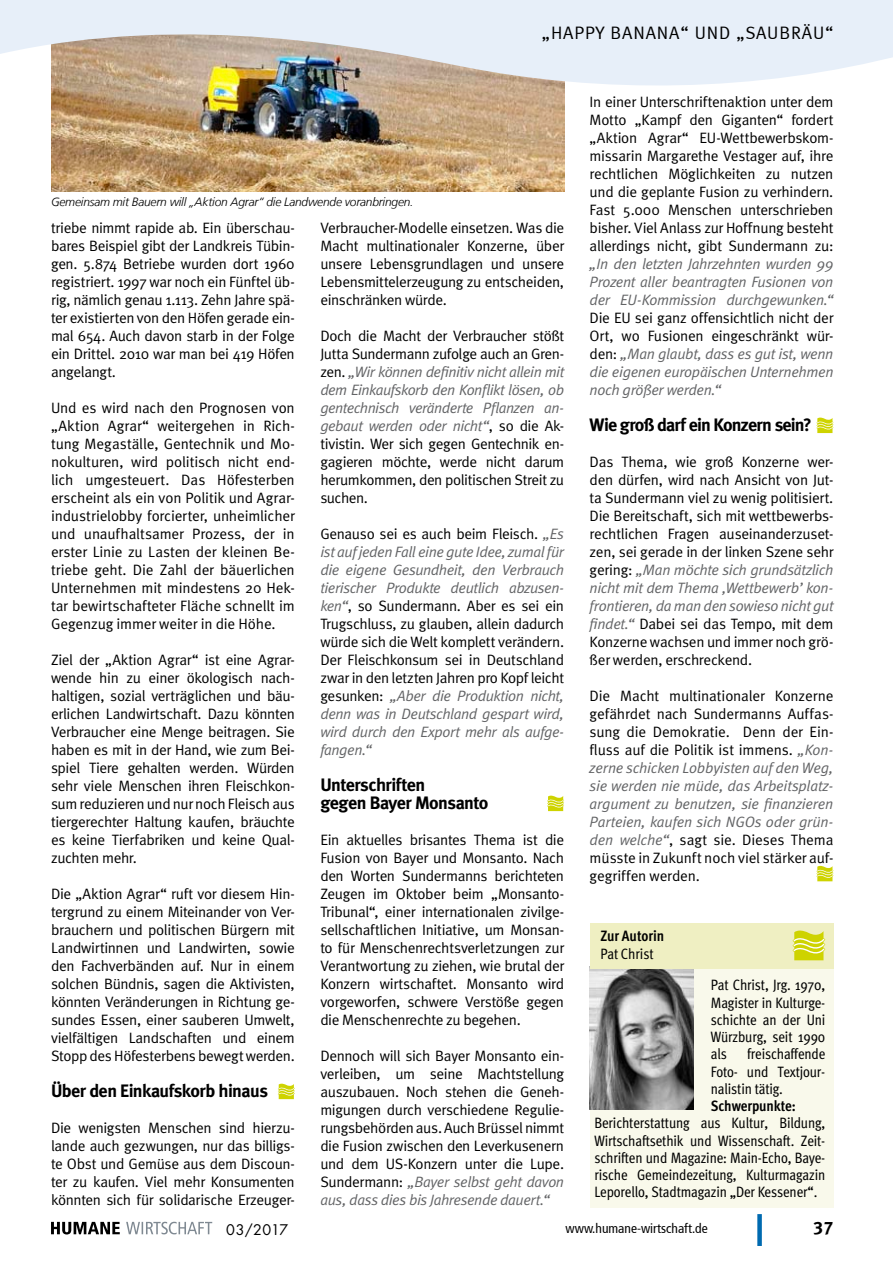
<style>
.page{position:relative;width:893px;height:1263px;background:#fff}
.page>*{position:absolute;margin:0;border:0;box-sizing:border-box;transform-origin:0 0}
.Zwischenüberschrift{font:700 18px "Meta";letter-spacing:-.035em;color:#000}
.t1{font:18px "Meta Normal LF";letter-spacing:.05em;color:#000}
.t2{font:18px "Meta Bold LF";color:#000}
.Fließtext_Meta_Norma{font:15px/18px "Meta Normal";letter-spacing:-.02em;color:#000;text-align:justify}
.Fließtext_Meta_Norma-2{font:italic 15px/18px "Meta Normal";letter-spacing:-.025em;color:#636466;text-align:justify}
.Meta_10-14_standard{font:15px/17.2px "Meta Cond";letter-spacing:-.01em;color:#000;text-align:justify}
.t3{font:700 15px "Meta Cond";color:#000}
.t4{font:14.25px "Futura";letter-spacing:.005em;color:#000}
.t5{font:condensed 13.5px "Frutiger 57";color:#000}
.t6{font:italic 300 12px "Frutiger LT";letter-spacing:-.015em;color:#000}
.s1{font-style:italic;color:#636466}
.s2{font-style:normal;color:#000}
.s3{font-weight:700}
</style>
<div class="page">
<div style="left:757px;top:1214px;width:5px;height:32px;background:#006ab0"></div>
<svg style="left:51px;top:1222px;width:69px;height:12px"></svg>
<svg style="left:126px;top:1222px;width:86px;height:12px"></svg>
<svg style="left:278px;top:1084px;width:17px;height:15px"></svg>
<svg style="left:547px;top:796px;width:17px;height:15px"></svg>
<svg style="left:816px;top:418px;width:17px;height:15px"></svg>
<svg style="left:816px;top:866px;width:17px;height:15px"></svg>
<div style="left:590px;top:969px;width:243px;height:239px;background:#f9f9eb"></div>
<img style="left:590px;top:969px;width:104px;height:140px">
<div style="left:590px;top:923px;width:243px;height:46px;background:#efefc2"></div>
<svg style="left:792px;top:930px;width:33px;height:30px"></svg>
<img style="left:51px;top:94px;width:513px;height:97px">
<svg style="left:0;top:0;width:893px;height:94px;background:#dadbda"></svg>
<p class="t1" style="left:542px;top:22px;width:293px">„HAPPY BANANA“ UND „SAUBRÄU“</p>
<p class="t6" style="left:51px;top:195px;width:364px">Gemeinsam mit Bauern will „Aktion Agrar“ die Landwende voranbringen.</p>
<p class="Fließtext_Meta_Norma" style="left:51px;top:219px;width:245px">triebe nimmt rapide ab. Ein überschau&shy;bares Beispiel gibt der Landkreis Tübin&shy;gen. 5.874 Betriebe wurden dort 1960 registriert. 1997 war noch ein Fünftel üb&shy;rig, nämlich genau 1.113. Zehn Jahre spä&shy;ter existierten von den Höfen gerade ein&shy;mal 654. Auch davon starb in der Folge ein Drittel. 2010 war man bei 419 Höfen angelangt.</p>
<p class="Fließtext_Meta_Norma" style="left:51px;top:399px;width:245px">Und es wird nach den Prognosen von „Aktion Agrar“ weitergehen in Rich&shy;tung Megaställe, Gentechnik und Mo&shy;nokulturen, wird politisch nicht end&shy;lich umgesteuert. Das Höfesterben erscheint als ein von Politik und Agrar&shy;industrielobby forcierter, unheimlicher und unaufhaltsamer Prozess, der in erster Linie zu Lasten der kleinen Be&shy;triebe geht. Die Zahl der bäuerlichen Unternehmen mit mindestens 20 Hek&shy;tar bewirtschafteter Fläche schnellt im Gegenzug immer weiter in die Höhe.</p>
<p class="Fließtext_Meta_Norma" style="left:51px;top:651px;width:245px">Ziel der „Aktion Agrar“ ist eine Agrar&shy;wende hin zu einer ökologisch nach&shy;haltigen, sozial verträglichen und bäu&shy;erlichen Landwirtschaft. Dazu könnten Verbraucher eine Menge beitragen. Sie haben es mit in der Hand, wie zum Bei&shy;spiel Tiere gehalten werden. Würden sehr viele Menschen ihren Fleischkon&shy;sum reduzieren und nur noch Fleisch aus tiergerechter Haltung kaufen, bräuchte es keine Tierfabriken und keine Qual&shy;zuchten mehr.</p>
<p class="Fließtext_Meta_Norma" style="left:51px;top:885px;width:245px">Die „Aktion Agrar“ ruft vor diesem Hin&shy;tergrund zu einem Miteinander von Ver&shy;brauchern und politischen Bürgern mit Landwirtinnen und Landwirten, sowie den Fachverbänden auf. Nur in einem solchen Bündnis, sagen die Aktivisten, könnten Veränderungen in Richtung ge&shy;sundes Essen, einer sauberen Umwelt, vielfältigen Landschaften und einem Stopp des Höfesterbens bewegt werden.</p>
<p class="Zwischenüberschrift" style="left:51px;top:1080px;width:218px">Über den Einkaufskorb hinaus</p>
<p class="Fließtext_Meta_Norma" style="left:51px;top:1119px;width:245px">Die wenigsten Menschen sind hierzu&shy;lande auch gezwungen, nur das billigs&shy;te Obst und Gemüse aus dem Discoun&shy;ter zu kaufen. Viel mehr Konsumenten könnten sich für solidarische Erzeuger-</p>
<p class="Fließtext_Meta_Norma" style="left:320px;top:219px;width:245px">Verbraucher-Modelle einsetzen. Was die Macht multinationaler Konzerne, über unsere Lebensgrundlagen und unsere Lebensmittelerzeugung zu entscheiden, einschränken würde.</p>
<p class="Fließtext_Meta_Norma" style="left:320px;top:327px;width:245px">Doch die Macht der Verbraucher stößt Jutta Sundermann zufolge auch an Gren&shy;zen. <span class="s1">„Wir können definitiv nicht allein mit dem Einkaufskorb den Konflikt lösen, ob gentechnisch veränderte Pflanzen an&shy;gebaut werden oder nicht“</span>, so die Ak&shy;tivistin. Wer sich gegen Gentechnik en&shy;gagieren möchte, werde nicht darum herumkommen, den politischen Streit zu suchen.</p>
<p class="Fließtext_Meta_Norma-2" style="left:320px;top:525px;width:245px"><span class="s2">Genauso sei es auch beim Fleisch.</span> „Es ist auf jeden Fall eine gute Idee, zumal für die eigene Gesundheit, den Verbrauch tierischer Produkte deutlich abzusen&shy;ken“<span class="s2">, so Sundermann. Aber es sei ein Trugschluss, zu glauben, allein dadurch würde sich die Welt komplett verändern.<br>Der Fleischkonsum sei in Deutschland zwar in den letzten Jahren pro Kopf leicht gesunken:</span> „Aber die Produktion nicht, denn was in Deutschland gespart wird, wird durch den Export mehr als aufge&shy;fangen.“</p>
<p class="Zwischenüberschrift" style="left:320px;top:774px;width:107px">Unterschriften</p>
<p class="Zwischenüberschrift" style="left:320px;top:792px;width:170px">gegen Bayer Monsanto</p>
<p class="Fließtext_Meta_Norma" style="left:320px;top:831px;width:245px">Ein aktuelles brisantes Thema ist die Fusion von Bayer und Monsanto. Nach den Worten Sundermanns berichteten Zeugen im Oktober beim „Monsanto-Tribunal“, einer internationalen zivilge&shy;sellschaftlichen Initiative, um Monsan&shy;to für Menschenrechtsverletzungen zur Verantwortung zu ziehen, wie brutal der Konzern wirtschaftet. Monsanto wird vorgeworfen, schwere Verstöße gegen die Menschenrechte zu begehen.</p>
<p class="Fließtext_Meta_Norma" style="left:320px;top:1047px;width:245px">Dennoch will sich Bayer Monsanto ein&shy;verleiben, um seine Machtstellung auszubauen. Noch stehen die Geneh&shy;migungen durch verschiedene Regulie&shy;rungsbehörden aus. Auch Brüssel nimmt die Fusion zwischen den Leverkusenern und dem US-Konzern unter die Lupe.<br>Sundermann: <span class="s1">„Bayer selbst geht davon aus, dass dies bis Jahresende dauert.“</span></p>
<p class="Fließtext_Meta_Norma" style="left:590px;top:93px;width:245px">In einer Unterschriftenaktion unter dem Motto „Kampf den Giganten“ fordert „Aktion Agrar“ EU-Wettbewerbskom&shy;missarin Margarethe Vestager auf, ihre rechtlichen Möglichkeiten zu nutzen und die geplante Fusion zu verhindern.<br>Fast 5.000 Menschen unterschrieben bisher. Viel Anlass zur Hoffnung besteht allerdings nicht, gibt Sundermann zu: <span class="s1">„In den letzten Jahrzehnten wurden 99<br>Prozent aller beantragten Fusionen von der EU-Kommission durchgewunken.“ </span>Die EU sei ganz offensichtlich nicht der Ort, wo Fusionen eingeschränkt wür&shy;den: <span class="s1">„Man glaubt, dass es gut ist, wenn die eigenen europäischen Unternehmen noch größer werden.“</span></p>
<p class="Zwischenüberschrift" style="left:590px;top:414px;width:224px">Wie groß darf ein Konzern sein?</p>
<p class="Fließtext_Meta_Norma" style="left:590px;top:453px;width:245px">Das Thema, wie groß Konzerne wer&shy;den dürfen, wird nach Ansicht von Jut&shy;ta Sundermann viel zu wenig politisiert.<br>Die Bereitschaft, sich mit wettbewerbs&shy;rechtlichen Fragen auseinanderzuset&shy;zen, sei gerade in der linken Szene sehr gering: <span class="s1">„Man möchte sich grundsätzlich nicht mit dem Thema ‚Wettbewerb’ kon&shy;frontieren, da man den sowieso nicht gut findet.“</span> Dabei sei das Tempo, mit dem Konzerne wachsen und immer noch grö&shy;ßer werden, erschreckend.</p>
<p class="Fließtext_Meta_Norma" style="left:590px;top:687px;width:245px">Die Macht multinationaler Konzerne gefährdet nach Sundermanns Auffas&shy;sung die Demokratie. Denn der Ein&shy;fluss auf die Politik ist immens. <span class="s1">„Kon&shy;zerne schicken Lobbyisten auf den Weg, sie werden nie müde, das Arbeitsplatz&shy;argument zu benutzen, sie finanzieren Parteien, kaufen sich NGOs oder grün&shy;den welche“</span>, sagt sie. Dieses Thema müsste in Zukunft noch viel stärker auf&shy;gegriffen werden.</p>
<p class="t3" style="left:600px;top:927px;width:65px">Zur Autorin</p>
<p class="Meta_10-14_standard" style="left:600px;top:945px;width:55px">Pat Christ</p>
<p class="Meta_10-14_standard" style="left:711px;top:976px;width:116px">Pat Christ, Jrg. 1970, Magister in Kulturge&shy;schichte an der Uni Würzburg, seit 1990 als</p>
<p class="Meta_10-14_standard" style="left:711px;top:1045px;width:116px;text-indent:36px">freischaffende Foto- und Textjour&shy;nalistin tätig.</p>
<p class="Meta_10-14_standard" style="left:594px;top:1097px;width:232px;text-align:left;text-indent:116px"><span class="s3">Schwerpunkte:<br></span>Berichterstattung aus Kultur, Bildung, Wirtschaftsethik und Wissenschaft. Zeit&shy;schriften und Magazine: Main-Echo, Baye&shy;rische Gemeindezeitung, Kulturmagazin Leporello, Stadtmagazin „Der Kessener“.</p>
<p class="t4" style="left:226px;top:1220px;width:63px">03/2017</p>
<p class="t5" style="left:566px;top:1220px;width:144px">www.humane-wirtschaft.de</p>
<p class="t2" style="left:813px;top:1217px;width:22px">37</p>
</div>
